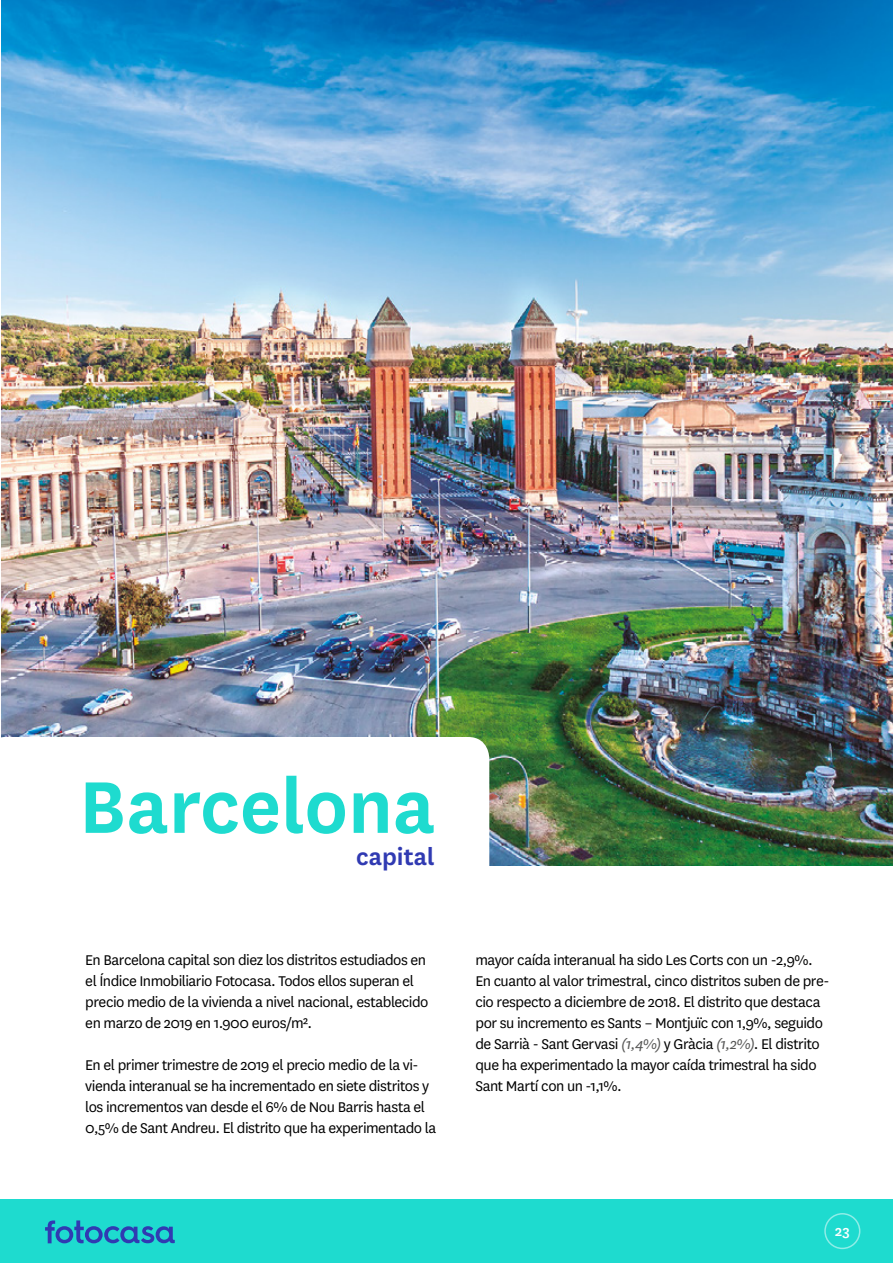
<style>
.page{position:relative;width:893px;height:1263px;background:#fff}
.page>*{position:absolute;margin:0;border:0;box-sizing:border-box;transform-origin:0 0}
.t1{font:600 85.5px "National";color:#1edbcf}
.t2{font:600 27px "National";color:#303ab2}
.t3{font:16.5px/21px "National";letter-spacing:-.03em;color:#000}
.t4{font:500 16.5px "National";color:#fff}
.s1{font-style:italic;color:#575756}
</style>
<div class="page">
<div style="left:0;top:1199px;width:893px;height:64px;background:#1edbcf"></div>
<svg style="left:45px;top:1220px;width:130px;height:23px"></svg>
<div style="left:824px;top:1213px;width:36px;height:36px;border:2px solid #8eede7;border-radius:50%"></div>
<img style="left:1px;top:0;width:892px;height:865px">
<svg style="left:1px;top:737px;width:488px;height:128px"></svg>
<h1 class="t1" style="left:79px;top:747px;width:358px">Barcelona</h1>
<h2 class="t2" style="left:356px;top:837px;width:80px">capital</h2>
<p class="t3" style="left:85px;top:949px;width:345px">En Barcelona capital son diez los distritos estudiados en el Índice Inmobiliario Fotocasa. Todos ellos superan el precio medio de la vivienda a nivel nacional, establecido en marzo de 2019 en 1.900 euros/m².</p>
<p class="t3" style="left:85px;top:1054px;width:353px">En el primer trimestre de 2019 el precio medio de la vi&shy;vienda interanual se ha incrementado en siete distritos y los incrementos van desde el 6% de Nou Barris hasta el 0,5% de Sant Andreu. El distrito que ha experimentado la</p>
<p class="t3" style="left:475px;top:949px;width:356px">mayor caída interanual ha sido Les Corts con un -2,9%.<br>En cuanto al valor trimestral, cinco distritos suben de pre&shy;cio respecto a diciembre de 2018. El distrito que destaca por su incremento es Sants – Montjuïc con 1,9%, seguido de Sarrià - Sant Gervasi <span class="s1">(1,4%)</span> y Gràcia <span class="s1">(1,2%)</span>. El distrito que ha experimentado la mayor caída trimestral ha sido Sant Martí con un -1,1%.</p>
<p class="t4" style="left:835px;top:1220px;width:17px">23</p>
</div>
